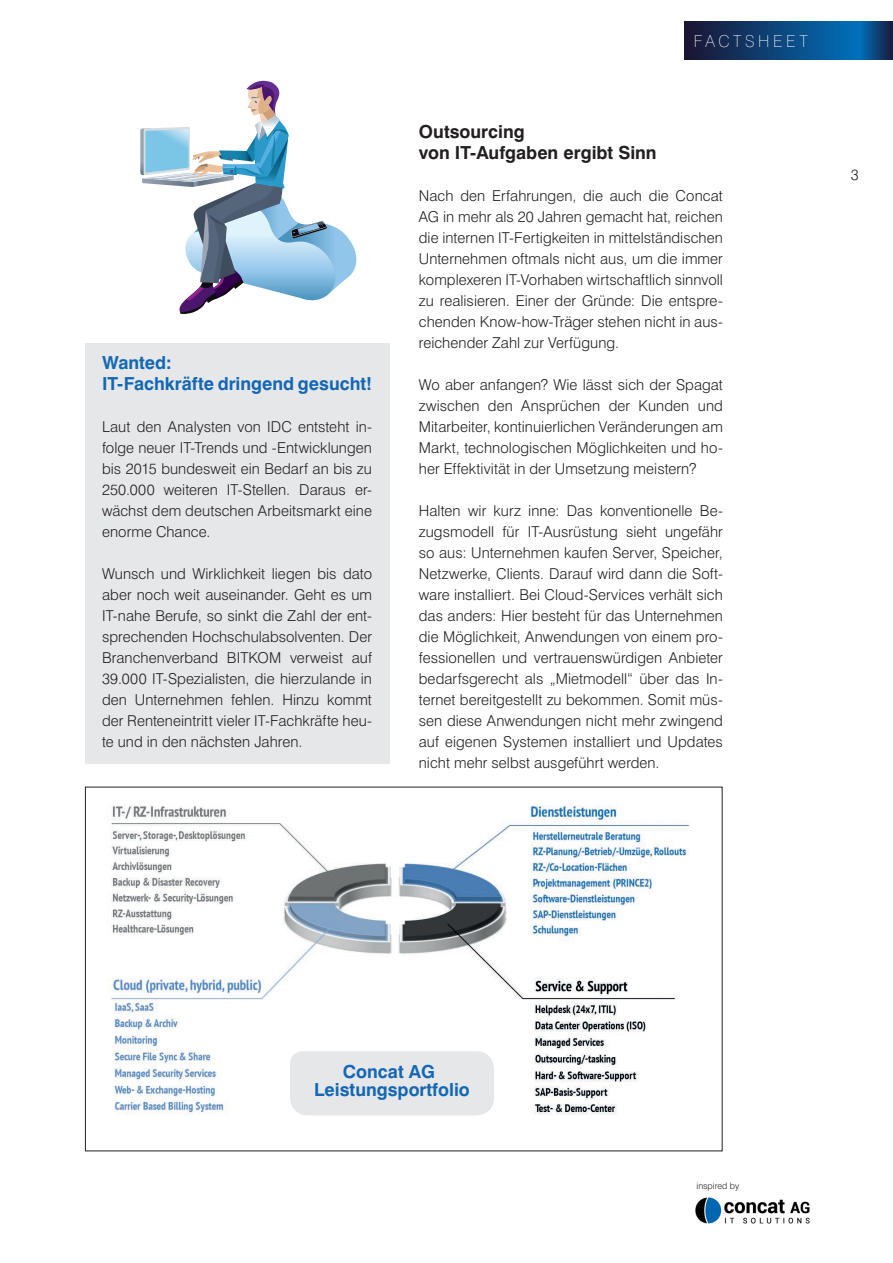
<style>
.page{position:relative;width:893px;height:1263px;background:#fff}
.page>*{position:absolute;margin:0;border:0;box-sizing:border-box;transform-origin:0 0}
.t1{font:700 18px/21px "Swiss 721 BT";color:#1468b3}
.t2{font:700 18px/21px "Swiss 721 BT";color:#231f20}
.t3{font:100 16.5px "Swiss 721 BT";letter-spacing:.215em;color:#fff}
.t4{font:300 15px/21px "Swiss 721 BT";letter-spacing:.005em;color:#231f20;text-align:justify}
.t5{font:300 9px "Swiss 721 BT";color:#231f20}
</style>
<div class="page">
<svg style="left:685px;top:21px;width:208px;height:39px;background:#0d4277"></svg>
<img style="left:695px;top:1197px;width:114px;height:26px">
<div style="left:85px;top:344px;width:304px;height:420px;background:#e6e7e9"></div>
<svg style="left:140px;top:80px;width:217px;height:234px"></svg>
<img style="left:111px;top:805px;width:579px;height:311px">
<div style="left:290px;top:1051px;width:204px;height:64px;background:#e6e7e9"></div>
<p class="t1" style="left:102px;top:352px;width:272px">Wanted:<br>IT-Fachkräfte dringend gesucht!</p>
<p class="t4" style="left:102px;top:416px;width:272px">Laut den Analysten von IDC entsteht in&shy;folge neuer IT-Trends und -Entwicklungen bis 2015 bundesweit ein Bedarf an bis zu 250.000 weiteren IT-Stellen. Daraus er&shy;wächst dem deutschen Arbeitsmarkt eine enorme Chance.</p>
<p class="t4" style="left:102px;top:563px;width:272px">Wunsch und Wirklichkeit liegen bis dato aber noch weit auseinander. Geht es um IT-nahe Berufe, so sinkt die Zahl der ent&shy;sprechenden Hochschulabsolventen. Der Branchenverband BITKOM verweist auf 39.000 IT-Spezialisten, die hierzulande in den Unternehmen fehlen. Hinzu kommt der Renteneintritt vieler IT-Fachkräfte heu&shy;te und in den nächsten Jahren.</p>
<p class="t3" style="left:694px;top:31px;width:115px">FACTSHEET</p>
<p class="t2" style="left:419px;top:121px;width:239px">Outsourcing<br>von IT-Aufgaben ergibt Sinn</p>
<p class="t4" style="left:419px;top:185px;width:306px">Nach den Erfahrungen, die auch die Concat AG in mehr als 20 Jahren gemacht hat, reichen die internen IT-Fertigkeiten in mittelständischen Unternehmen oftmals nicht aus, um die immer komplexeren IT-Vorhaben wirtschaftlich sinnvoll zu realisieren. Einer der Gründe: Die entspre&shy;chenden Know-how-Träger stehen nicht in aus&shy;reichender Zahl zur Verfügung.</p>
<p class="t4" style="left:419px;top:374px;width:306px">Wo aber anfangen? Wie lässt sich der Spagat zwischen den Ansprüchen der Kunden und Mitarbeiter, kontinuierlichen Veränderungen am Markt, technologischen Möglichkeiten und ho&shy;her Effektivität in der Umsetzung meistern?</p>
<p class="t4" style="left:419px;top:500px;width:306px">Halten wir kurz inne: Das konventionelle Be&shy;zugsmodell für IT-Ausrüstung sieht ungefähr so aus: Unternehmen kaufen Server, Speicher, Netzwerke, Clients. Darauf wird dann die Soft&shy;ware installiert. Bei Cloud-Services verhält sich das anders: Hier besteht für das Unternehmen die Möglichkeit, Anwendungen von einem pro&shy;fessionellen und vertrauenswürdigen Anbieter bedarfsgerecht als „Mietmodell“ über das In&shy;ternet bereitgestellt zu bekommen. Somit müs&shy;sen diese Anwendungen nicht mehr zwingend auf eigenen Systemen installiert und Updates nicht mehr selbst ausgeführt werden.</p>
<p class="t4" style="left:851px;top:164px;width:9px">3</p>
<p class="t1" style="left:314px;top:1063px;width:157px;line-height:18px;text-align:center">Concat AG<br>Leistungsportfolio</p>
<p class="t5" style="left:696px;top:1181px;width:44px">inspired by</p>
</div>
